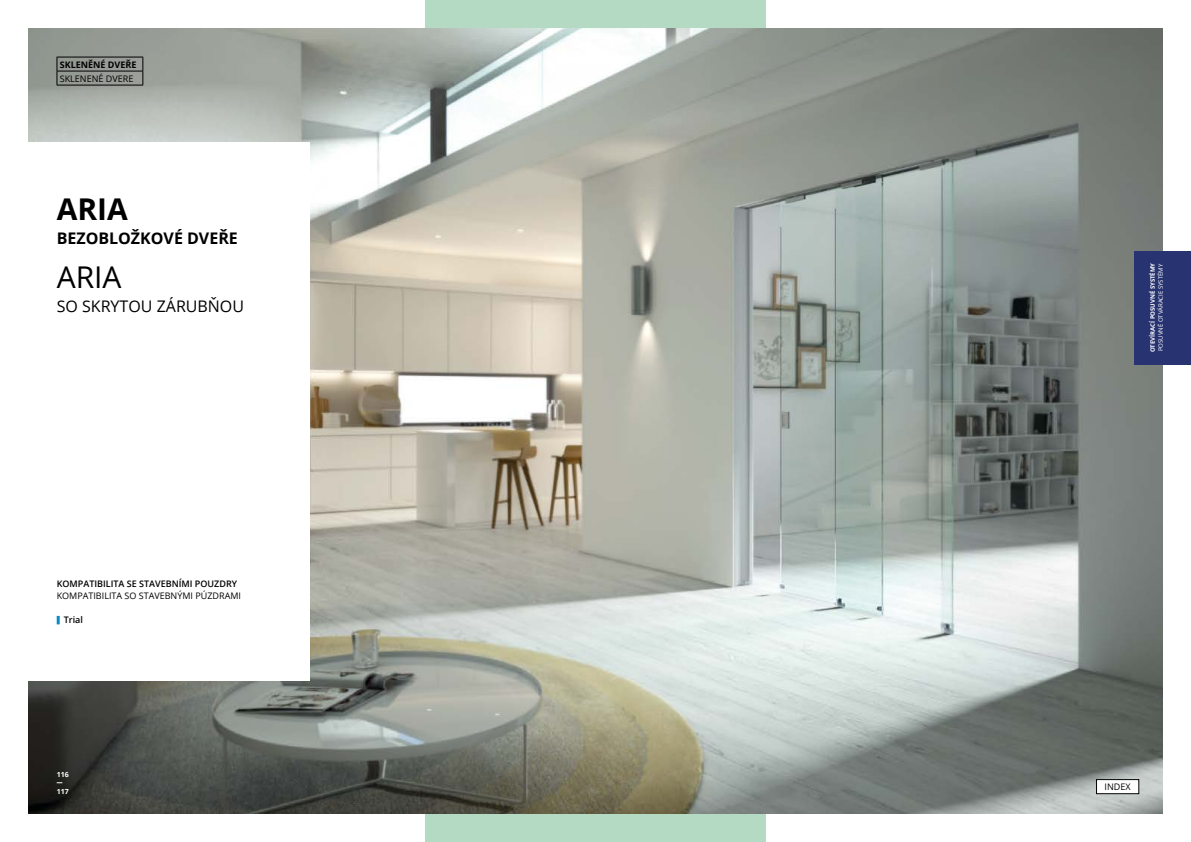
<style>
.page{position:relative;width:1191px;height:842px;background:#fff}
.page>*{position:absolute;margin:0;border:0;box-sizing:border-box;transform-origin:0 0}
.t1{font:700 30px "Open Sans";color:#000}
.t2{font:30px "Open Sans";color:#000}
.t3{font:700 16px "Open Sans";color:#000}
.t4{font:16px "Open Sans";color:#000}
.t5{font:9px "Open Sans";color:#000}
.t6{font:600 9px "Open Sans";color:#000}
.t7{font:700 9px "Open Sans";color:#000}
.t8{font:700 7px "Open Sans";color:#fff}
.t9{font:700 6px "Open Sans";color:#fff}
.t10{font:6px "Open Sans";color:#fff}
</style>
<div class="page">
<div style="left:425px;top:0;width:340px;height:842px;background:#b4dac3"></div>
<img style="left:28px;top:28px;width:1134px;height:786px">
<div style="left:0;top:142px;width:309px;height:538px;background:#fff"></div>
<div style="left:1134px;top:251px;width:57px;height:113px;background:#283371"></div>
<svg style="left:57px;top:616px;width:3px;height:8px"></svg>
<hr style="left:57px;top:57px;width:86px;height:1px;background:#000">
<hr style="left:57px;top:71px;width:86px;height:1px;background:#000">
<svg style="left:57px;top:57px;width:1px;height:28px"></svg>
<svg style="left:143px;top:57px;width:1px;height:28px"></svg>
<hr style="left:57px;top:85px;width:86px;height:1px;background:#000">
<div style="left:1096px;top:779px;width:42px;height:15px;background:#fff"></div>
<div style="left:1096px;top:779px;width:43px;height:15px;border:1px solid #000"></div>
<p class="t7" style="left:60px;top:58px;width:78px">SKLENĚNÉ DVEŘE</p>
<p class="t5" style="left:60px;top:72px;width:75px">SKLENENÉ DVERE</p>
<h1 class="t1" style="left:57px;top:188px;width:73px">ARIA</h1>
<h2 class="t3" style="left:57px;top:227px;width:183px">BEZOBLOŽKOVÉ DVEŘE</h2>
<h1 class="t2" style="left:57px;top:256px;width:66px">ARIA</h1>
<h2 class="t4" style="left:57px;top:295px;width:189px">SO SKRYTOU ZÁRUBŇOU</h2>
<p class="t6" style="left:57px;top:578px;width:182px">KOMPATIBILITA SE STAVEBNÍMI POUZDRY</p>
<p class="t5" style="left:57px;top:590px;width:186px">KOMPATIBILITA SO STAVEBNÝMI PÚZDRAMI</p>
<p class="t6" style="left:64px;top:614px;width:21px">Trial</p>
<p class="t8" style="left:57px;top:769px;width:13px">116</p>
<p class="t8" style="left:57px;top:786px;width:13px">117</p>
<p class="t9" style="left:1148px;top:352px;width:91px;rotate:-90deg">OTEVÍRACÍ POSUVNÉ SYSTÉMY</p>
<p class="t10" style="left:1156px;top:351px;width:89px;rotate:-90deg">POSUVNÉ OTVÁRACIE SYSTÉMY</p>
<p class="t5" style="left:1104px;top:780px;width:28px">INDEX</p>
</div>
